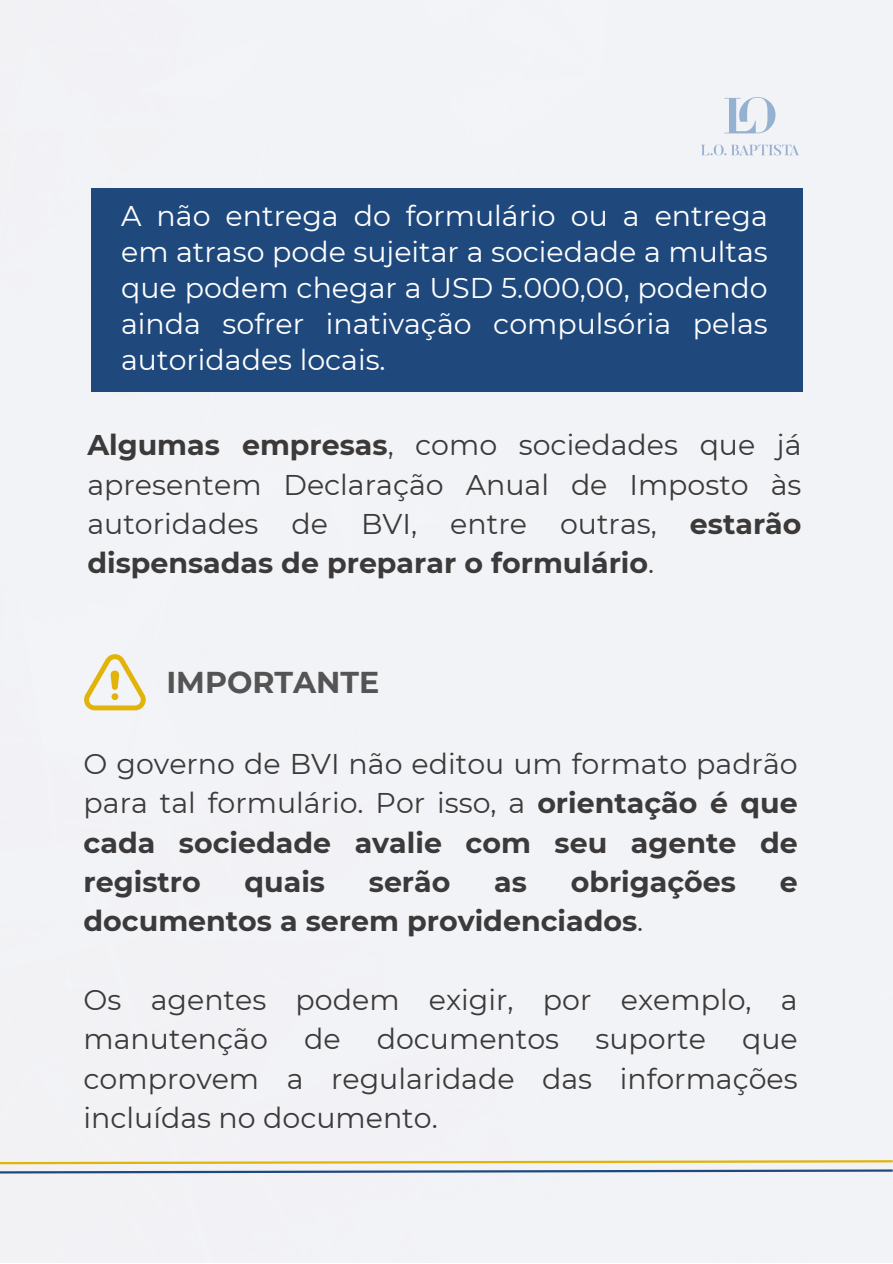
<style>
.page{position:relative;width:893px;height:1264px;background:#fff}
.page>*{position:absolute;margin:0;border:0;box-sizing:border-box;transform-origin:0 0}
.t1{font:700 30.15px "Montserrat";color:#545454}
.t2{font:28.5px/39.3px "Montserrat";color:#3b3939;text-align:justify}
.t3{font:28.5px/36px "Montserrat";color:#fff;text-align:justify}
.t4{font:700 28.5px "Montserrat";color:#3b3939}
.s1{font-weight:700}
.s2{font-weight:400}
</style>
<div class="page">
<div style="left:0;top:0;width:892px;height:1262px;background:#f2f3f6"></div>
<svg style="left:0;top:1158px;width:892px;height:16px"></svg>
<img style="left:695px;top:90px;width:107px;height:73px">
<div style="left:91px;top:189px;width:711px;height:203px;background:#1f497d"></div>
<svg style="left:84px;top:654px;width:62px;height:56px"></svg>
<p class="t3" style="left:121px;top:197px;width:648px">A não entrega do formulário ou a entrega em atraso pode sujeitar a sociedade a multas que podem chegar a USD 5.000,00, podendo ainda sofrer inativação compulsória pelas autoridades locais.</p>
<p class="t2" style="left:87px;top:425px;width:715px"><span class="s1">Algumas empresas</span>, como sociedades que já apresentem Declaração Anual de Imposto às autoridades de BVI, entre outras, <span class="s1">estarão dispensadas de preparar o formulário</span>.</p>
<p class="t1" style="left:166px;top:663px;width:214px">IMPORTANTE</p>
<p class="t2" style="left:84px;top:744px;width:715px">O governo de BVI não editou um formato padrão para tal formulário. Por isso, a <span class="s1">orientação é que cada sociedade avalie com seu agente de registro</span></p>
<p class="t4" style="left:244px;top:864px;width:82px">quais</p>
<p class="t4" style="left:369px;top:864px;width:83px">serão</p>
<p class="t4" style="left:494px;top:864px;width:34px">as</p>
<p class="t4" style="left:570px;top:864px;width:167px">obrigações</p>
<p class="t4" style="left:779px;top:864px;width:19px">e</p>
<p class="t4" style="left:84px;top:903px;width:561px">documentos a serem providenciados<span class="s2">.</span></p>
<p class="t2" style="left:84px;top:980px;width:715px">Os agentes podem exigir, por exemplo, a manutenção</p>
<p class="t2" style="left:304px;top:1019px;width:38px">de</p>
<p class="t2" style="left:377px;top:1019px;width:184px">documentos</p>
<p class="t2" style="left:595px;top:1019px;width:112px">suporte</p>
<p class="t2" style="left:84px;top:1019px;width:715px;text-indent:658px">que comprovem a regularidade das informações incluídas no documento.</p>
</div>
